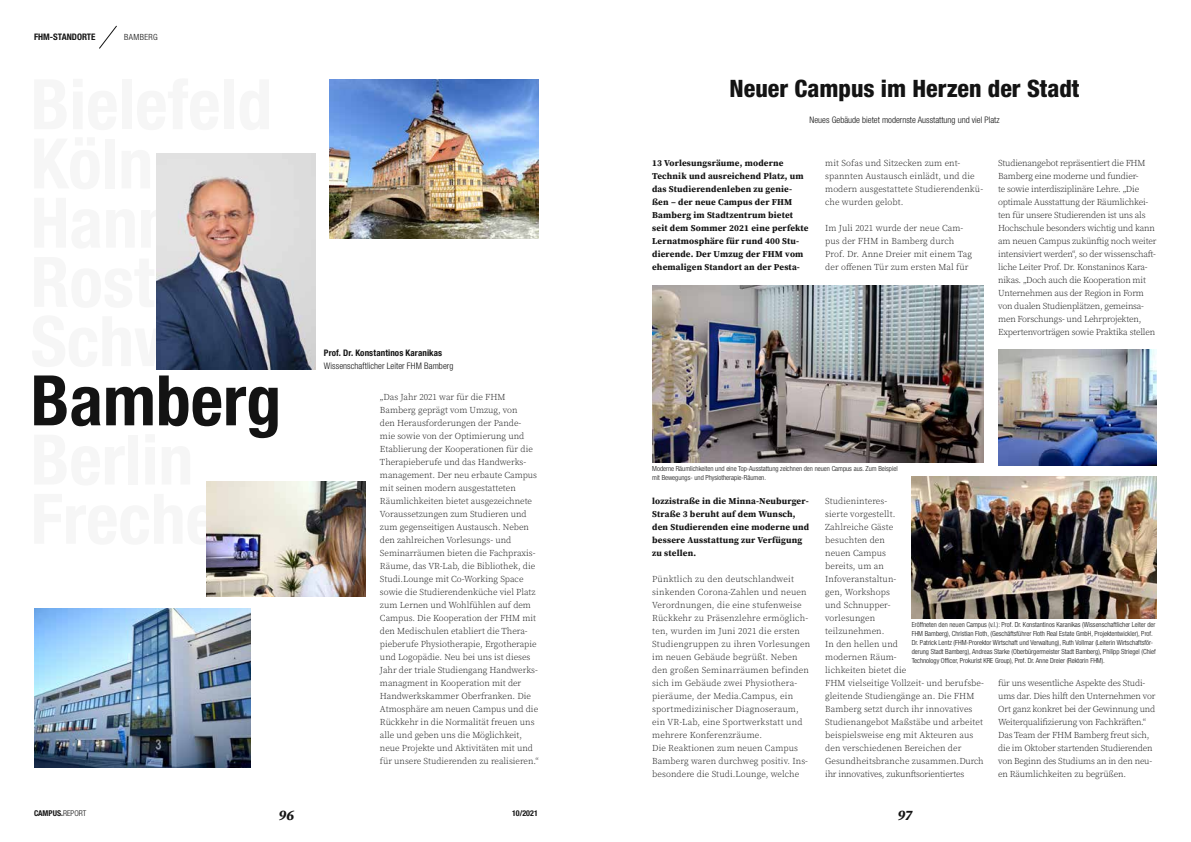
<style>
.page{position:relative;width:1191px;height:842px;background:#fff}
.page>*{position:absolute;margin:0;border:0;box-sizing:border-box;transform-origin:0 0}
.t1{font:700 condensed 69.8px "Helvetica Neue LT Std";color:#131313}
.t2{font:800 condensed 24px "Helvetica Neue LT Std";color:#131313}
.t3{font:italic 900 14px "Source Serif Pro";color:#131313}
.t4{font:300 9px/13px "Source Serif Pro";color:#131313}
.t5{font:300 9px/13px "Source Serif Pro";letter-spacing:-.02em;color:#131313}
.t6{font:300 9px/13px "Source Serif Pro";letter-spacing:.02em;color:#131313}
.t7{font:700 9px/13px "Source Serif Pro";letter-spacing:.02em;color:#131313}
.t8{font:300 condensed 9px "Helvetica Neue LT Std";color:#131313}
.t9{font:700 condensed 9px "Helvetica Neue LT Std";letter-spacing:.005em;color:#131313}
.t10{font:300 condensed 8.5px "Helvetica Neue LT Std";letter-spacing:.045em;color:#131313}
.t11{font:700 condensed 8px "Helvetica Neue LT Std";color:#131313}
.t12{font:300 condensed 7px/9px "Helvetica Neue LT Std";color:#131313}
.s1{font-weight:300}
</style>
<div class="page">
<img style="left:329px;top:79px;width:210px;height:159px">
<img style="left:157px;top:154px;width:159px;height:215px">
<img style="left:34px;top:608px;width:216px;height:159px">
<img style="left:652px;top:285px;width:332px;height:178px">
<img style="left:911px;top:477px;width:245px;height:141px">
<img style="left:998px;top:350px;width:158px;height:116px">
<img style="left:206px;top:481px;width:160px;height:115px">
<svg style="left:99px;top:26px;width:18px;height:23px"></svg>
<p class="t9" style="left:34px;top:32px;width:63px">FHM-STANDORTE</p>
<p class="t10" style="left:124px;top:32px;width:35px">BAMBERG</p>
<h1 class="t1" style="left:31px;top:359px;width:252px">Bamberg</h1>
<p class="t9" style="left:324px;top:347px;width:120px">Prof. Dr. Konstantinos Karanikas</p>
<p class="t8" style="left:324px;top:361px;width:131px">Wissenschaftlicher Leiter FHM Bamberg</p>
<p class="t4" style="left:380px;top:391px;width:160px">„Das Jahr 2021 war für die FHM Bamberg geprägt vom Umzug, von<br>den Herausforderungen der Pande&shy;mie sowie von der Optimierung und Etablierung der Kooperationen für die Therapieberufe und das Handwerks&shy;management. Der neu erbaute Campus mit seinen modern ausgestatteten Räumlichkeiten bietet ausgezeichnete Voraussetzungen zum Studieren und zum gegenseitigen Austausch. Neben den zahlreichen Vorlesungs- und Seminarräumen bieten die Fachpraxis-Räume, das VR-Lab, die Bibliothek, die Studi.Lounge mit Co-Working Space sowie die Studierendenküche viel Platz zum Lernen und Wohlfühlen auf dem Campus. Die Kooperation der FHM mit den Medischulen etabliert die Thera&shy;pieberufe Physiotherapie, Ergotherapie und Logopädie. Neu bei uns ist dieses Jahr der triale Studiengang Handwerks&shy;managment in Kooperation mit der Handwerkskammer Oberfranken. Die Atmosphäre am neuen Campus und die Rückkehr in die Normalität freuen uns alle und geben uns die Möglichkeit, neue Projekte und Aktivitäten mit und für unsere Studierenden zu realisieren.“</p>
<h2 class="t2" style="left:729px;top:73px;width:351px">Neuer Campus im Herzen der Stadt</h2>
<p class="t8" style="left:809px;top:114px;width:192px">Neues Gebäude bietet modernste Ausstattung und viel Platz</p>
<p class="t7" style="left:652px;top:156px;width:158px">13 Vorlesungsräume, moderne<br>Technik und ausreichend Platz, um das Studierendenleben zu genie&shy;ßen – der neue Campus der FHM<br>Bamberg im Stadtzentrum bietet seit dem Sommer 2021 eine perfekte<br>Lernatmosphäre für rund 400 Stu&shy;dierende. Der Umzug der FHM vom ehemaligen Standort an der Pesta-</p>
<p class="t4" style="left:825px;top:157px;width:159px">mit Sofas und Sitzecken zum ent&shy;spannten Austausch einlädt, und die modern ausgestattete Studierendenkü&shy;che wurden gelobt.</p>
<p class="t4" style="left:825px;top:221px;width:148px">Im Juli 2021 wurde der neue Cam&shy;pus der FHM in Bamberg durch<br>Prof. Dr. Anne Dreier mit einem Tag der offenen Tür zum ersten Mal für</p>
<p class="t5" style="left:998px;top:156px;width:160px">Studienangebot repräsentiert die FHM Bamberg eine moderne und fundier-<br>te sowie interdisziplinäre Lehre. „Die optimale Ausstattung der Räumlichkei&shy;ten für unsere Studierenden ist uns als Hochschule besonders wichtig und kann am neuen Campus zukünftig noch weiter intensiviert werden“, so der wissenschaft&shy;liche Leiter Prof. Dr. Konstaninos Kara&shy;nikas. „Doch auch die Kooperation mit Unternehmen aus der Region in Form von dualen Studienplätzen, gemeinsa&shy;men Forschungs- und Lehrprojekten, Expertenvorträgen sowie Praktika stellen</p>
<p class="t12" style="left:652px;top:464px;width:247px">Moderne Räumlichkeiten und eine Top-Ausstattung zeichnen den neuen Campus aus. Zum Beispiel mit Bewegungs- und Physiotherapie-Räumen.</p>
<p class="t7" style="left:652px;top:494px;width:159px">lozzistraße in die Minna-Neuburger-<br>Straße 3 beruht auf dem Wunsch, den Studierenden eine moderne und bessere Ausstattung zur Verfügung zu stellen.</p>
<p class="t6" style="left:652px;top:573px;width:159px">Pünktlich zu den deutschlandweit sinkenden Corona-Zahlen und neuen Verordnungen, die eine stufenweise Rückkehr zu Präsenzlehre ermöglich&shy;ten, wurden im Juni 2021 die ersten Studiengruppen zu ihren Vorlesungen im neuen Gebäude begrüßt. Neben den großen Seminarräumen befinden sich im Gebäude zwei Physiothera&shy;pieräume, der Media.Campus, ein sportmedizinischer Diagnoseraum, ein VR-Lab, eine Sportwerkstatt und mehrere Konferenzräume.<br>Die Reaktionen zum neuen Campus Bamberg waren durchweg positiv. Ins&shy;besondere die Studi.Lounge, welche</p>
<p class="t4" style="left:825px;top:494px;width:160px">Studieninteres-<br>sierte vorgestellt.<br>Zahlreiche Gäste<br>besuchten den<br>neuen Campus<br>bereits, um an<br>Infoveranstaltun-<br>gen, Workshops<br>und Schnupper-<br>vorlesungen<br>teilzunehmen.<br>In den hellen und<br>modernen Räum-<br>lichkeiten bietet die<br>FHM vielseitige Vollzeit- und berufsbe&shy;gleitende Studiengänge an. Die FHM<br>Bamberg setzt durch ihr innovatives<br>Studienangebot Maßstäbe und arbeitet beispielsweise eng mit Akteuren aus den verschiedenen Bereichen der<br>Gesundheitsbranche zusammen.Durch ihr innovatives, zukunftsorientiertes</p>
<p class="t12" style="left:911px;top:620px;width:246px">Eröffneten den neuen Campus (v.l.): Prof. Dr. Konstantinos Karanikas (Wissenschaftlicher Leiter der FHM Bamberg), Christian Floth, (Geschäftsführer Floth Real Estate GmbH, Projektentwickler), Prof.<br>Dr. Patrick Lentz (FHM-Prorektor Wirtschaft und Verwaltung), Ruth Vollmar (Leiterin Wirtschaftsför&shy;derung Stadt Bamberg), Andreas Starke (Oberbürgermeister Stadt Bamberg), Philipp Striegel (Chief Technology Officer, Prokurist KRE Group), Prof. Dr. Anne Dreier (Rektorin FHM).</p>
<p class="t5" style="left:998px;top:676px;width:159px">für uns wesentliche Aspekte des Studi&shy;ums dar. Dies hilft den Unternehmen vor Ort ganz konkret bei der Gewinnung und Weiterqualifizierung von Fachkräften.“ Das Team der FHM Bamberg freut sich, die im Oktober startenden Studierenden von Beginn des Studiums an in den neu&shy;en Räumlichkeiten zu begrüßen.</p>
<p class="t11" style="left:34px;top:809px;width:54px">CAMPUS.<span class="s1">REPORT</span></p>
<h3 class="t3" style="left:279px;top:805px;width:17px">96</h3>
<p class="t11" style="left:512px;top:809px;width:27px">10/2021</p>
<h3 class="t3" style="left:897px;top:805px;width:16px">97</h3>
</div>
